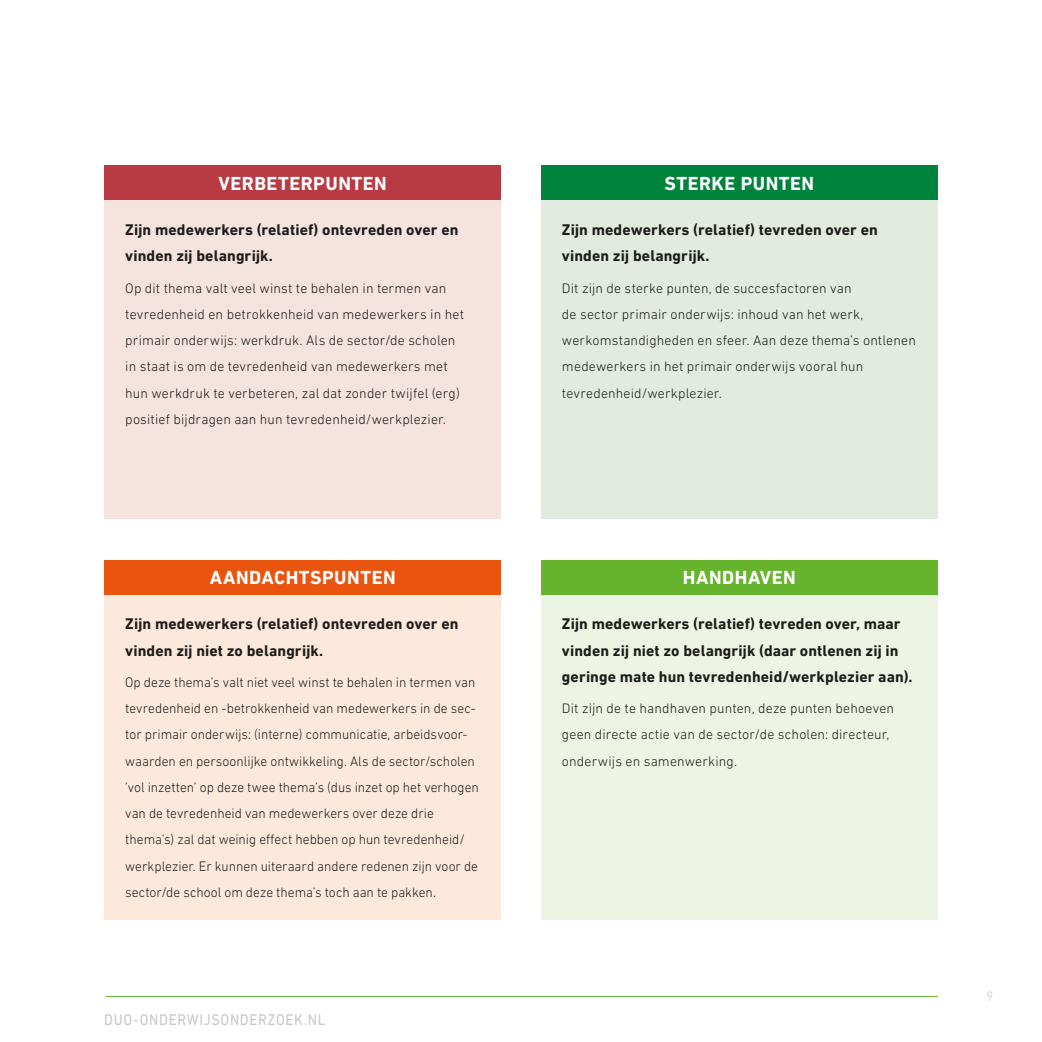
<style>
.page{position:relative;width:1042px;height:1042px;background:#fff}
.page>*{position:absolute;margin:0;border:0;box-sizing:border-box;transform-origin:0 0}
.t1{font:700 19.25px "DIN Next LT Pro";letter-spacing:.025em;color:#fff}
.t2{font:700 15.75px/26.2px "DIN Next LT Pro";letter-spacing:.01em;color:#1d1d1b}
.t3{font:15.75px "DIN Next LT Pro";letter-spacing:.05em;color:#c7c7c6;scale:.9 1}
.t4{font:300 14px/26.2px "DIN Next LT Pro";letter-spacing:.005em;color:#1d1d1b}
.t5{font:300 14px "DIN Next LT Pro";color:#c7c7c6;scale:.9 1}
</style>
<div class="page">
<hr style="left:106px;top:996px;width:832px;height:1px;background:#66b32e">
<div style="left:104px;top:165px;width:397px;height:353px;background:#f5e3e0"></div>
<div style="left:104px;top:560px;width:397px;height:359px;background:#fde9db"></div>
<div style="left:541px;top:165px;width:397px;height:353px;background:#e3ebe0"></div>
<div style="left:541px;top:560px;width:397px;height:359px;background:#edf4e4"></div>
<div style="left:104px;top:165px;width:397px;height:35px;background:#b83a42"></div>
<div style="left:104px;top:560px;width:397px;height:34px;background:#e9540e"></div>
<div style="left:541px;top:165px;width:397px;height:35px;background:#00833c"></div>
<div style="left:541px;top:560px;width:397px;height:34px;background:#66b32e"></div>
<h1 class="t1" style="left:218px;top:172px;width:170px">VERBETERPUNTEN</h1>
<h1 class="t1" style="left:664px;top:172px;width:151px">STERKE PUNTEN</h1>
<p class="t2" style="left:125px;top:217px;width:335px">Zijn medewerkers (relatief) ontevreden over en vinden zij belangrijk.</p>
<p class="t4" style="left:125px;top:274px;width:340px">Op dit thema valt veel winst te behalen in termen van tevredenheid en betrokkenheid van medewerkers in het primair onderwijs: werkdruk. Als de sector/de scholen in staat is om de tevredenheid van medewerkers met hun werkdruk te verbeteren, zal dat zonder twijfel (erg) positief bijdragen aan hun tevredenheid/werkplezier.</p>
<p class="t2" style="left:562px;top:217px;width:317px">Zijn medewerkers (relatief) tevreden over en vinden zij belangrijk.</p>
<p class="t4" style="left:562px;top:274px;width:355px">Dit zijn de sterke punten, de succesfactoren van<br>de sector primair onderwijs: inhoud van het werk, werkomstandigheden en sfeer. Aan deze thema’s ontlenen medewerkers in het primair onderwijs vooral hun tevredenheid/werkplezier.</p>
<h1 class="t1" style="left:210px;top:566px;width:187px">AANDACHTSPUNTEN</h1>
<h1 class="t1" style="left:683px;top:566px;width:115px">HANDHAVEN</h1>
<p class="t2" style="left:125px;top:611px;width:335px">Zijn medewerkers (relatief) ontevreden over en vinden zij niet zo belangrijk.</p>
<p class="t4" style="left:125px;top:669px;width:355px">Op deze thema’s valt niet veel winst te behalen in termen van tevredenheid en -betrokkenheid van medewerkers in de sec&shy;tor primair onderwijs: (interne) communicatie, arbeidsvoor&shy;waarden en persoonlijke ontwikkeling. Als de sector/scholen ’vol inzetten’ op deze twee thema’s (dus inzet op het verhogen van de tevredenheid van medewerkers over deze drie thema’s) zal dat weinig effect hebben op hun tevredenheid/ werkplezier. Er kunnen uiteraard andere redenen zijn voor de sector/de school om deze thema’s toch aan te pakken.</p>
<p class="t2" style="left:562px;top:611px;width:352px">Zijn medewerkers (relatief) tevreden over, maar vinden zij niet zo belangrijk (daar ontlenen zij in geringe mate hun tevredenheid/werkplezier aan).</p>
<p class="t4" style="left:562px;top:695px;width:334px">Dit zijn de te handhaven punten, deze punten behoeven geen directe actie van de sector/de scholen: directeur, onderwijs en samenwerking.</p>
<p class="t5" style="left:986px;top:988px;width:9px">9</p>
<p class="t3" style="left:104px;top:1010px;width:247px">DUO-ONDERWIJSONDERZOEK.NL</p>
</div>
